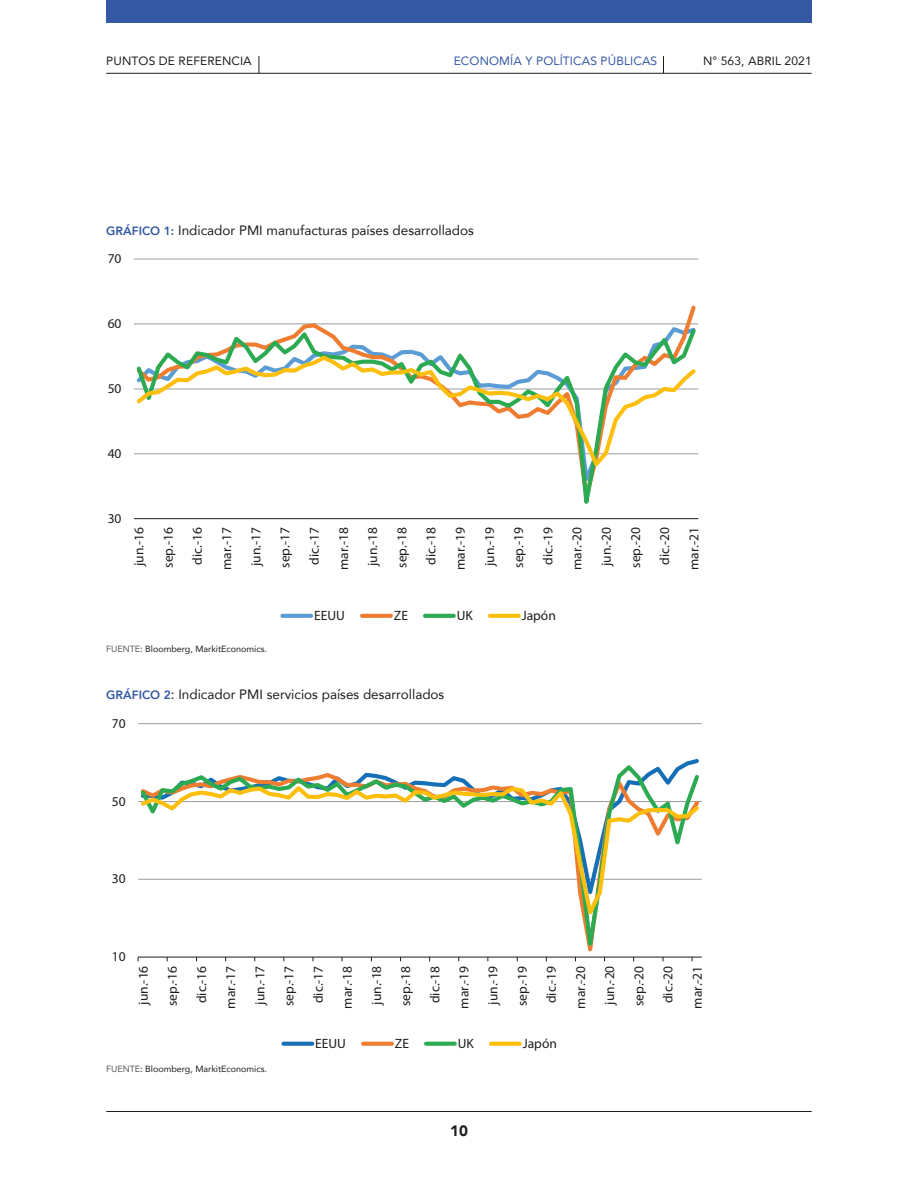
<style>
.page{position:relative;width:918px;height:1188px;background:#fff}
.page>*{position:absolute;margin:0;border:0;box-sizing:border-box;transform-origin:0 0}
.t1{font:900 15px "Avenir";color:#1d1d1b}
.t2{font:13.5px/29.2px "Myriad Pro";color:#1d1d1b;text-align:center}
.tit_graf_cuadros{font:13.5px "Avenir";color:#1d1d1b}
.t3{font:12px "Avenir";letter-spacing:.01em;color:#1d1d1b}
.t4{font:12px "Avenir";letter-spacing:.01em;color:#3458a4}
.text_fuente{font:9px "Avenir";color:#1d1d1b}
.s1{font-weight:800;font-size:12px;color:#3458a4}
.s2{color:#575756}
</style>
<div class="page">
<hr style="left:106px;top:1111px;width:706px;height:1px;background:#1d1d1b">
<div style="left:106px;top:0;width:706px;height:23px;background:#3458a4"></div>
<hr style="left:106px;top:73px;width:706px;height:1px;background:#1d1d1b">
<svg style="left:259px;top:56px;width:1px;height:17px"></svg>
<svg style="left:663px;top:56px;width:1px;height:17px"></svg>
<hr style="left:134px;top:259px;width:564px;height:1px;background:#9d9c9c">
<svg style="left:134px;top:305px;width:565px;height:21px"></svg>
<svg style="left:134px;top:326px;width:565px;height:193px"></svg>
<svg style="left:134px;top:353px;width:565px;height:119px"></svg>
<svg style="left:282px;top:614px;width:29px;height:4px"></svg>
<svg style="left:362px;top:614px;width:29px;height:4px"></svg>
<svg style="left:425px;top:614px;width:29px;height:4px"></svg>
<svg style="left:490px;top:614px;width:29px;height:4px"></svg>
<hr style="left:138px;top:723px;width:564px;height:1px;background:#9d9c9c">
<svg style="left:138px;top:761px;width:564px;height:197px"></svg>
<svg style="left:138px;top:783px;width:564px;height:142px"></svg>
<svg style="left:283px;top:1042px;width:29px;height:4px"></svg>
<svg style="left:363px;top:1042px;width:29px;height:4px"></svg>
<svg style="left:426px;top:1042px;width:29px;height:4px"></svg>
<svg style="left:491px;top:1042px;width:29px;height:4px"></svg>
<p class="t3" style="left:106px;top:51px;width:147px">PUNTOS DE REFERENCIA</p>
<p class="t4" style="left:454px;top:51px;width:205px">ECONOMÍA Y POLÍTICAS PÚBLICAS</p>
<p class="t3" style="left:703px;top:52px;width:110px">N° 563, ABRIL 2021</p>
<p class="tit_graf_cuadros" style="left:106px;top:219px;width:369px"><span class="s1">GRÁFICO 1:</span> Indicador PMI manufacturas países desarrollados</p>
<p class="t2" style="left:108px;top:244px;width:15px">70</p>
<p class="t2" style="left:108px;top:309px;width:15px">60</p>
<p class="t2" style="left:108px;top:374px;width:15px">50</p>
<p class="t2" style="left:108px;top:438px;width:15px">40</p>
<p class="t2" style="left:108px;top:503px;width:15px">30</p>
<p class="t2" style="left:124px;top:570px;width:44px;rotate:-90deg">jun.-16 sep.-16 dic.-16 mar.-17 jun.-17 sep.-17 dic.-17 mar.-18 jun.-18 sep.-18 dic.-18 mar.-19 jun.-19 sep.-19 dic.-19 mar.-20 jun.-20 sep.-20 dic.-20 mar.-21</p>
<p class="t2" style="left:314px;top:601px;width:32px">EEUU</p>
<p class="t2" style="left:394px;top:601px;width:16px">ZE</p>
<p class="t2" style="left:457px;top:601px;width:18px">UK</p>
<p class="t2" style="left:522px;top:601px;width:36px">Japón</p>
<p class="text_fuente" style="left:106px;top:642px;width:162px"><span class="s2">FUENTE</span>: Bloomberg, MarkitEconomics.</p>
<p class="tit_graf_cuadros" style="left:106px;top:684px;width:340px"><span class="s1">GRÁFICO 2</span>: Indicador PMI servicios países desarrollados</p>
<p class="t2" style="left:112px;top:708px;width:15px">70</p>
<p class="t2" style="left:112px;top:786px;width:15px">50</p>
<p class="t2" style="left:112px;top:864px;width:15px">30</p>
<p class="t2" style="left:112px;top:942px;width:15px">10</p>
<p class="t2" style="left:128px;top:1009px;width:44px;rotate:-90deg">jun.-16 sep.-16 dic.-16 mar.-17 jun.-17 sep.-17 dic.-17 mar.-18 jun.-18 sep.-18 dic.-18 mar.-19 jun.-19 sep.-19 dic.-19 mar.-20 jun.-20 sep.-20 dic.-20 mar.-21</p>
<p class="t2" style="left:315px;top:1028px;width:32px">EEUU</p>
<p class="t2" style="left:395px;top:1028px;width:16px">ZE</p>
<p class="t2" style="left:458px;top:1028px;width:18px">UK</p>
<p class="t2" style="left:523px;top:1028px;width:36px">Japón</p>
<p class="text_fuente" style="left:106px;top:1061px;width:162px"><span class="s2">FUENTE</span>: Bloomberg, MarkitEconomics.</p>
<p class="t1" style="left:450px;top:1118px;width:19px">10</p>
</div>
